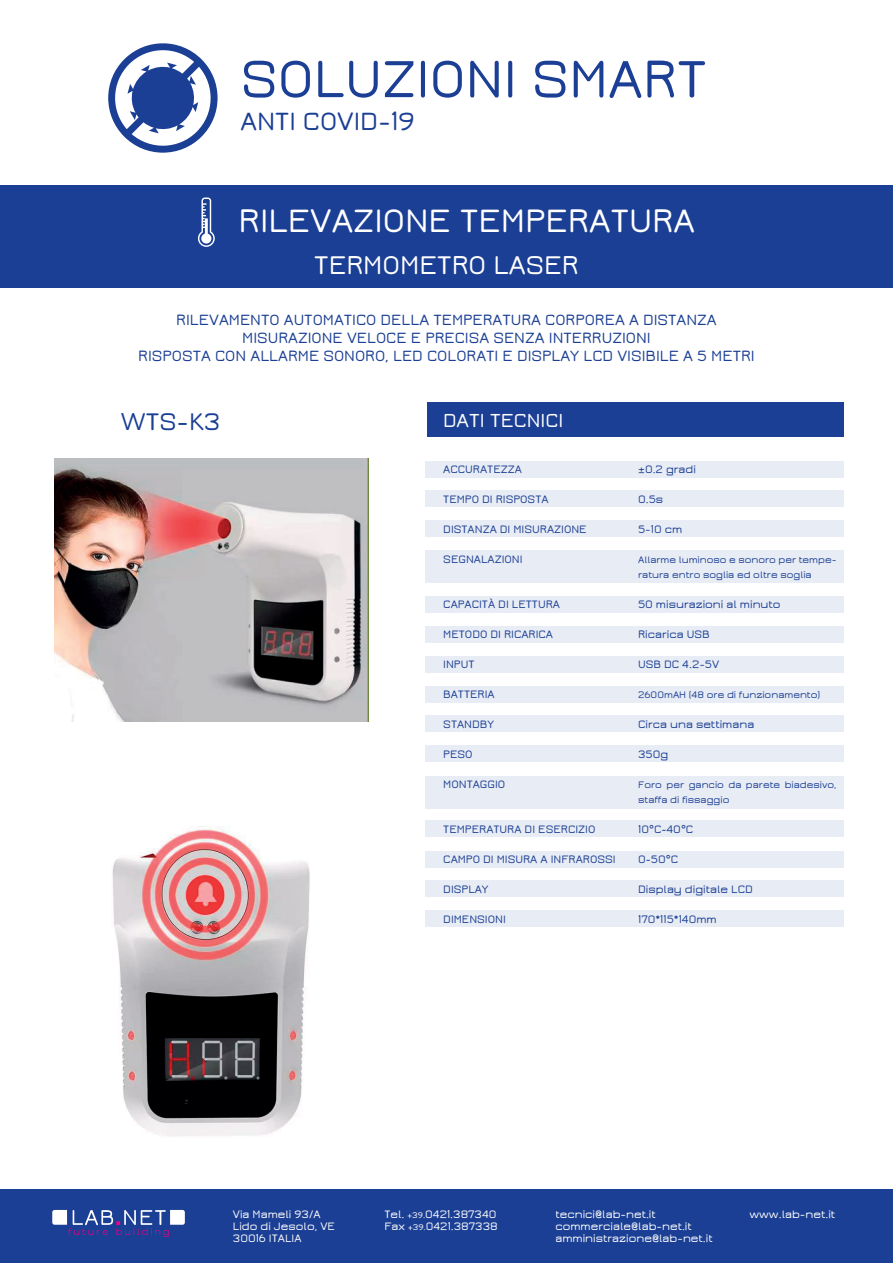
<style>
.page{position:relative;width:893px;height:1263px;background:#fff}
.page>*{position:absolute;margin:0;border:0;box-sizing:border-box;transform-origin:0 0}
.t1{font:600 57.9px "Jura";color:#1b3f94}
.t2{font:600 36px "Jura";color:#fff}
.t3{font:600 28.5px "Jura";color:#fff}
.t4{font:600 27.75px "Jura";color:#1b3f94}
.t5{font:600 26.7px "Jura";color:#1b3f94}
.t6{font:600 21px "Jura";color:#fff}
.t7{font:600 16.5px/18px "Jura";color:#1b3f94;text-align:center}
.t8{font:600 12px "Jura";color:#1b3f94}
.t9{font:600 12px/12px "Jura";color:#fff}
.t10{font:600 10.5px/15px "Jura";color:#1b3f94}
.s1{font-size:9px}
</style>
<div class="page">
<div style="left:425px;top:461px;width:418px;height:16px;background:#e8ecf4"></div>
<div style="left:425px;top:491px;width:418px;height:16px;background:#e8ecf4"></div>
<div style="left:425px;top:521px;width:418px;height:16px;background:#e8ecf4"></div>
<div style="left:425px;top:596px;width:418px;height:16px;background:#e8ecf4"></div>
<div style="left:425px;top:550px;width:418px;height:33px;background:#e8ecf4"></div>
<div style="left:425px;top:626px;width:418px;height:16px;background:#e8ecf4"></div>
<div style="left:425px;top:656px;width:418px;height:16px;background:#e8ecf4"></div>
<div style="left:425px;top:686px;width:418px;height:16px;background:#e8ecf4"></div>
<div style="left:425px;top:716px;width:418px;height:16px;background:#e8ecf4"></div>
<div style="left:425px;top:746px;width:418px;height:16px;background:#e8ecf4"></div>
<div style="left:425px;top:776px;width:418px;height:32px;background:#e8ecf4"></div>
<div style="left:425px;top:821px;width:418px;height:16px;background:#e8ecf4"></div>
<div style="left:425px;top:851px;width:418px;height:16px;background:#e8ecf4"></div>
<div style="left:425px;top:881px;width:418px;height:16px;background:#e8ecf4"></div>
<div style="left:425px;top:911px;width:418px;height:16px;background:#e8ecf4"></div>
<div style="left:0;top:1189px;width:893px;height:74px;background:#1b3f94"></div>
<div style="left:427px;top:403px;width:416px;height:34px;background:#1b3f94"></div>
<svg style="left:52px;top:1210px;width:133px;height:27px"></svg>
<svg style="left:108px;top:43px;width:110px;height:110px"></svg>
<img style="left:54px;top:458px;width:315px;height:263px">
<img style="left:112px;top:826px;width:198px;height:310px">
<div style="left:0;top:185px;width:893px;height:102px;background:#1b3f94"></div>
<svg style="left:198px;top:198px;width:17px;height:49px"></svg>
<h1 class="t1" style="left:241px;top:50px;width:468px">SOLUZIONI SMART</h1>
<h3 class="t4" style="left:241px;top:108px;width:176px">ANTI COVID-19</h3>
<h2 class="t2" style="left:239px;top:202px;width:458px">RILEVAZIONE TEMPERATURA</h2>
<h3 class="t3" style="left:314px;top:250px;width:266px">TERMOMETRO LASER</h3>
<h3 class="t7" style="left:138px;top:311px;width:618px">RILEVAMENTO AUTOMATICO DELLA TEMPERATURA CORPOREA A DISTANZA<br>MISURAZIONE VELOCE E PRECISA SENZA INTERRUZIONI<br>RISPOSTA CON ALLARME SONORO, LED COLORATI E DISPLAY LCD VISIBILE A 5 METRI</h3>
<h3 class="t5" style="left:121px;top:408px;width:101px">WTS-K3</h3>
<h3 class="t6" style="left:443px;top:410px;width:122px">DATI TECNICI</h3>
<p class="t8" style="left:443px;top:463px;width:80px">ACCURATEZZA</p>
<p class="t8" style="left:443px;top:493px;width:107px">TEMPO DI RISPOSTA</p>
<p class="t8" style="left:443px;top:523px;width:145px">DISTANZA DI MISURAZIONE</p>
<p class="t8" style="left:443px;top:553px;width:81px">SEGNALAZIONI</p>
<p class="t8" style="left:443px;top:598px;width:118px">CAPACITÀ DI LETTURA</p>
<p class="t8" style="left:443px;top:628px;width:111px">METODO DI RICARICA</p>
<p class="t8" style="left:443px;top:658px;width:33px">INPUT</p>
<p class="t8" style="left:443px;top:688px;width:53px">BATTERIA</p>
<p class="t8" style="left:443px;top:718px;width:52px">STANDBY</p>
<p class="t8" style="left:443px;top:748px;width:31px">PESO</p>
<p class="t8" style="left:443px;top:778px;width:63px">MONTAGGIO</p>
<p class="t8" style="left:443px;top:823px;width:154px">TEMPERATURA DI ESERCIZIO</p>
<p class="t8" style="left:443px;top:853px;width:174px">CAMPO DI MISURA A INFRAROSSI</p>
<p class="t8" style="left:443px;top:883px;width:47px">DISPLAY</p>
<p class="t8" style="left:443px;top:913px;width:64px">DIMENSIONI</p>
<p class="t8" style="left:638px;top:463px;width:59px">±0.2 gradi</p>
<p class="t8" style="left:638px;top:493px;width:27px">0.5s</p>
<p class="t8" style="left:638px;top:523px;width:46px">5-10 cm</p>
<p class="t10" style="left:638px;top:552px;width:200px">Allarme luminoso e sonoro per tempe&shy;ratura entro soglia ed oltre soglia</p>
<p class="t8" style="left:638px;top:598px;width:144px">50 misurazioni al minuto</p>
<p class="t8" style="left:638px;top:628px;width:73px">Ricarica USB</p>
<p class="t8" style="left:638px;top:658px;width:83px">USB DC 4.2-5V</p>
<p class="t10" style="left:638px;top:687px;width:184px">2600mAH (48 ore di funzionamento)</p>
<p class="t8" style="left:638px;top:718px;width:118px">Circa una settimana</p>
<p class="t8" style="left:638px;top:748px;width:32px">350g</p>
<p class="t10" style="left:638px;top:777px;width:200px">Foro per gancio da parete biadesivo, staffa di fissaggio</p>
<p class="t8" style="left:638px;top:823px;width:57px">10°C~40°C</p>
<p class="t8" style="left:638px;top:853px;width:42px">0~50°C</p>
<p class="t8" style="left:638px;top:883px;width:116px">Display digitale LCD</p>
<p class="t8" style="left:638px;top:913px;width:80px">170*115*140mm</p>
<p class="t9" style="left:233px;top:1209px;width:104px">Via Mameli 93/A<br>Lido di Jesolo, VE<br>30016 ITALIA</p>
<p class="t9" style="left:384px;top:1209px;width:115px">Tel. <span class="s1">+39.</span>0421.387340<br>Fax <span class="s1">+39.</span>0421.387338</p>
<p class="t9" style="left:555px;top:1209px;width:159px">tecnici@lab-net.it commerciale@lab-net.it amministrazione@lab-net.it</p>
<p class="t9" style="left:749px;top:1209px;width:87px">www.lab-net.it</p>
</div>
